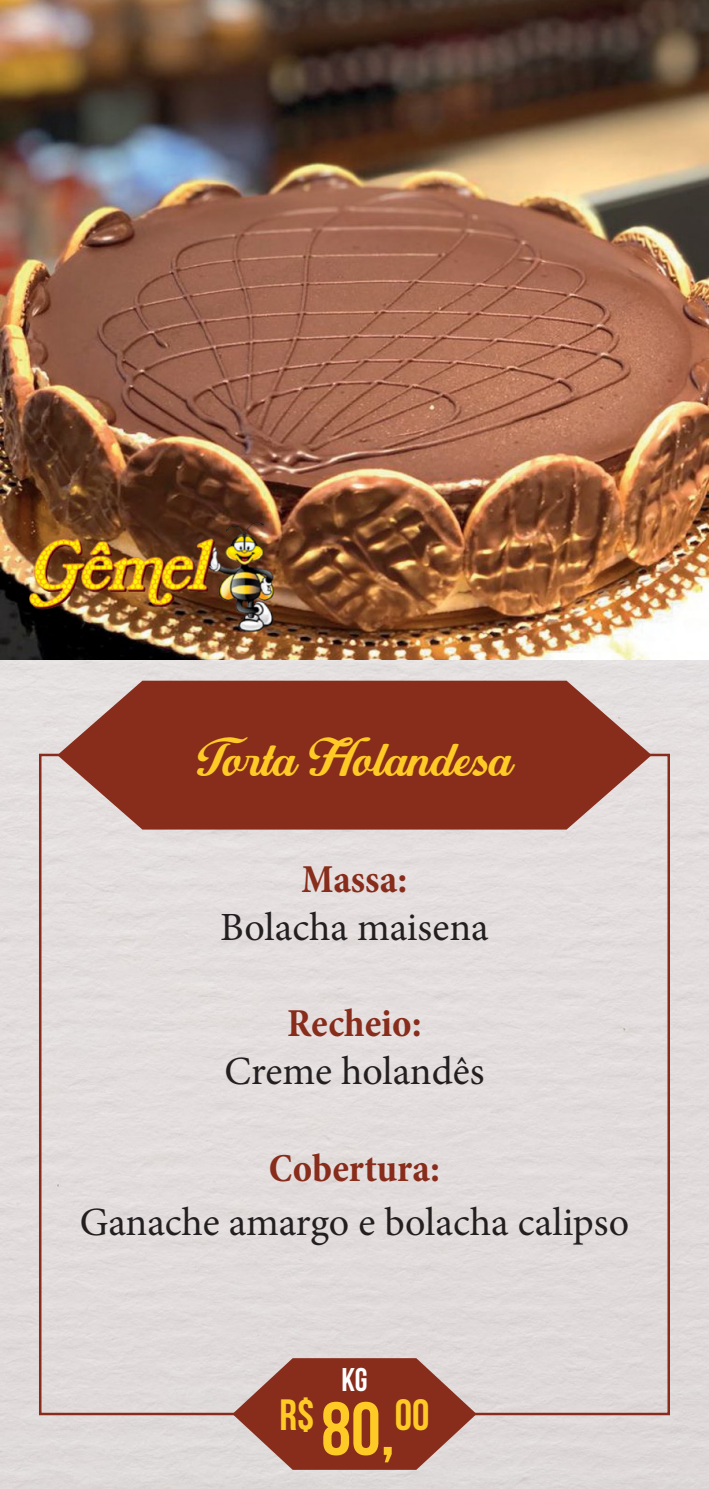
<style>
.page{position:relative;width:709px;height:1489px;background:#fff}
.page>*{position:absolute;margin:0;border:0;box-sizing:border-box;transform-origin:0 0}
.t1{font:45px "Battipaglia Personal Use Only";color:#fecb26}
.t2{font:700 43.75px "Bebas Neue";color:#fecb26}
.t3{font:40px "Minion Pro";letter-spacing:-.005em;color:#231f20}
.t4{font:700 condensed 40px "Minion Pro";color:#882c1b}
.t5{font:700 32.75px "Bebas Neue";color:#fff}
.s1{font-size:75px}
</style>
<div class="page">
<div style="left:0;top:659px;width:709px;height:829px;background:#e2dcdc"></div>
<img style="left:0;top:0;width:709px;height:659px">
<svg style="left:57px;top:680px;width:594px;height:149px;fill:#882c1b"></svg>
<svg style="left:232px;top:1357px;width:244px;height:112px"></svg>
<p class="t1" style="left:197px;top:730px;width:316px">Torta Holandesa</p>
<p class="t4" style="left:301px;top:852px;width:107px">Massa:</p>
<p class="t3" style="left:220px;top:900px;width:270px">Bolacha maisena</p>
<p class="t4" style="left:287px;top:996px;width:136px">Recheio:</p>
<p class="t3" style="left:224px;top:1044px;width:261px">Creme holandês</p>
<p class="t4" style="left:269px;top:1140px;width:172px">Cobertura:</p>
<p class="t3" style="left:80px;top:1194px;width:551px">Ganache amargo e bolacha calipso</p>
<p class="t5" style="left:341px;top:1361px;width:28px">kg</p>
<p class="t2" style="left:280px;top:1390px;width:151px">R$ <span class="s1">80,</span>00</p>
</div>
